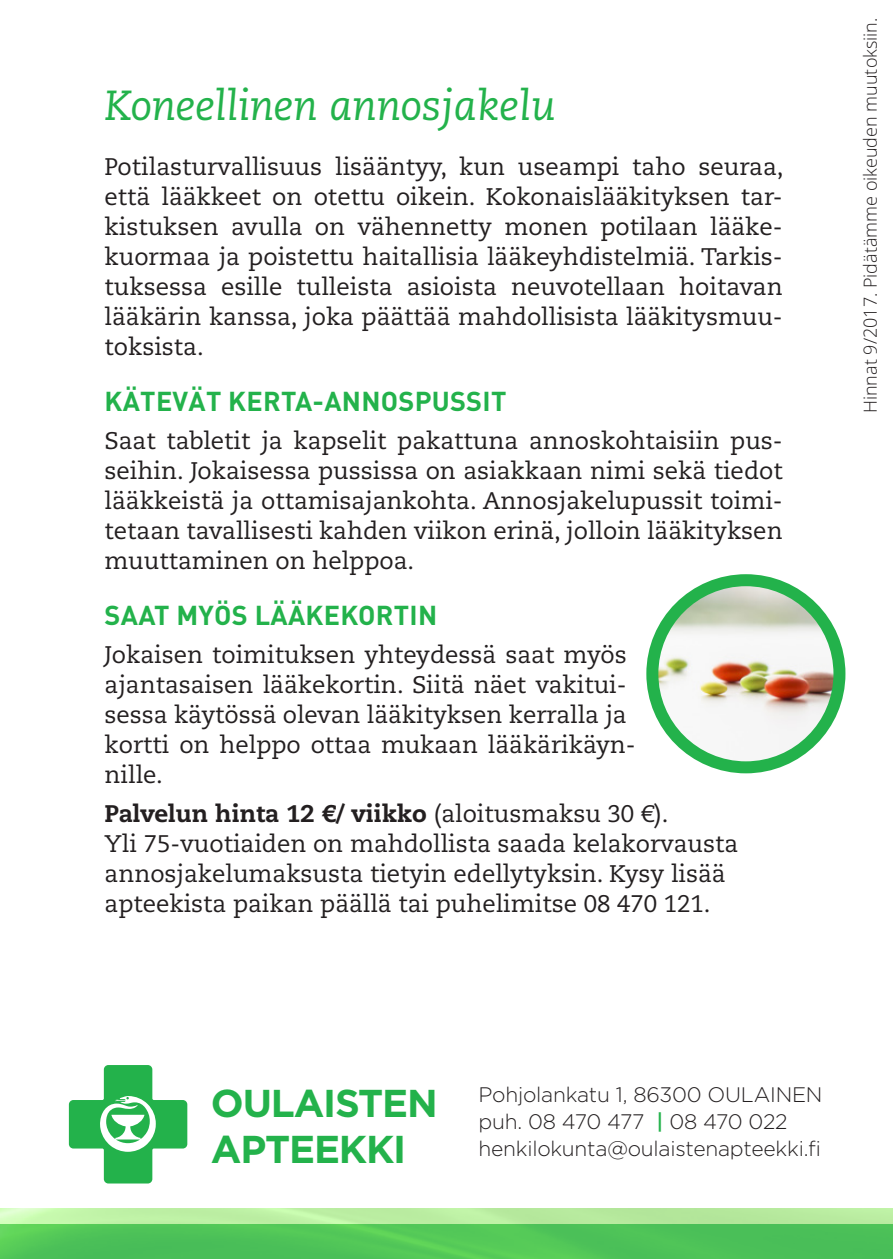
<style>
.page{position:relative;width:893px;height:1259px;background:#fff}
.page>*{position:absolute;margin:0;border:0;box-sizing:border-box;transform-origin:0 0}
.isootsikko{font:italic 42px "Caecilia LT Std";color:#23b24b}
.t1{font:700 38.7px/46.5px "Gotham";letter-spacing:-.03em;color:#23b24b}
.väiotsikko{font:700 27px "DIN";letter-spacing:.01em;color:#23b24b}
.Leipis{font:24px/30px "Caecilia LT Std";color:#231f20;text-align:justify}
.t2{font:300 21px/27px "Gotham";letter-spacing:-.01em;color:#231f20}
.t3{font:300 18px "Open Sans";color:#231f20}
.s1{font-weight:800}
.s2{font-weight:500;color:#23b24b}
</style>
<div class="page">
<svg style="left:69px;top:1065px;width:118px;height:118px"></svg>
<img style="left:0;top:1208px;width:893px;height:51px">
<div style="left:644px;top:573px;width:203px;height:201px;background:#231f20;opacity:.62"></div>
<img style="left:652px;top:580px;width:187px;height:187px;border-radius:94px">
<div style="left:646px;top:574px;width:199px;height:199px;border:12px solid #23b24b;border-radius:50%"></div>
<p class="isootsikko" style="left:105px;top:81px;width:452px">Koneellinen annosjakelu</p>
<p class="Leipis" style="left:105px;top:152px;width:680px">Potilasturvallisuus lisääntyy, kun useampi taho seuraa, että lääkkeet on otettu oikein. Kokonaislääkityksen tar&shy;kistuksen avulla on vähennetty monen potilaan lääke&shy;kuormaa ja poistettu haitallisia lääkeyhdistelmiä. Tarkis&shy;tuksessa esille tulleista asioista neuvotellaan hoitavan lääkärin kanssa, joka päättää mahdollisista lääkitysmuu&shy;toksista.</p>
<p class="väiotsikko" style="left:105px;top:383px;width:403px">KÄTEVÄT KERTA-ANNOSPUSSIT</p>
<p class="Leipis" style="left:105px;top:426px;width:680px">Saat tabletit ja kapselit pakattuna annoskohtaisiin pus&shy;seihin. Jokaisessa pussissa on asiakkaan nimi sekä tiedot lääkkeistä ja ottamisajankohta. Annosjakelupussit toimi&shy;tetaan tavallisesti kahden viikon erinä, jolloin lääkityksen muuttaminen on helppoa.</p>
<p class="väiotsikko" style="left:105px;top:597px;width:334px">SAAT MYÖS LÄÄKEKORTIN</p>
<p class="Leipis" style="left:105px;top:640px;width:533px;text-align:left">Jokaisen toimituksen yhteydessä saat myös ajantasaisen lääkekortin. Siitä näet vakitui&shy;sessa käytössä olevan lääkityksen kerralla ja kortti on helppo ottaa mukaan lääkärikäyn&shy;nille.</p>
<p class="Leipis" style="left:105px;top:799px;width:635px;text-align:left"><span class="s1">Palvelun hinta 12 €/ viikko</span> (aloitusmaksu 30 €).<br>Yli 75-vuotiaiden on mahdollista saada kelakorvausta annosjakelumaksusta tietyin edellytyksin. Kysy lisää apteekista paikan päällä tai puhelimitse 08 470 121.</p>
<p class="t3" style="left:858px;top:413px;width:397px;rotate:-90deg">Hinnat 9/2017. Pidätämme oikeuden muutoksiin.</p>
<h2 class="t1" style="left:211px;top:1079px;width:228px">OULAISTEN<br>APTEEKKI</h2>
<p class="t2" style="left:478px;top:1080px;width:346px">Pohjolankatu 1, 86300 OULAINEN puh. 08 470 477 <span class="s2">|</span> 08 470 022 henkilokunta@oulaistenapteekki.fi</p>
</div>
